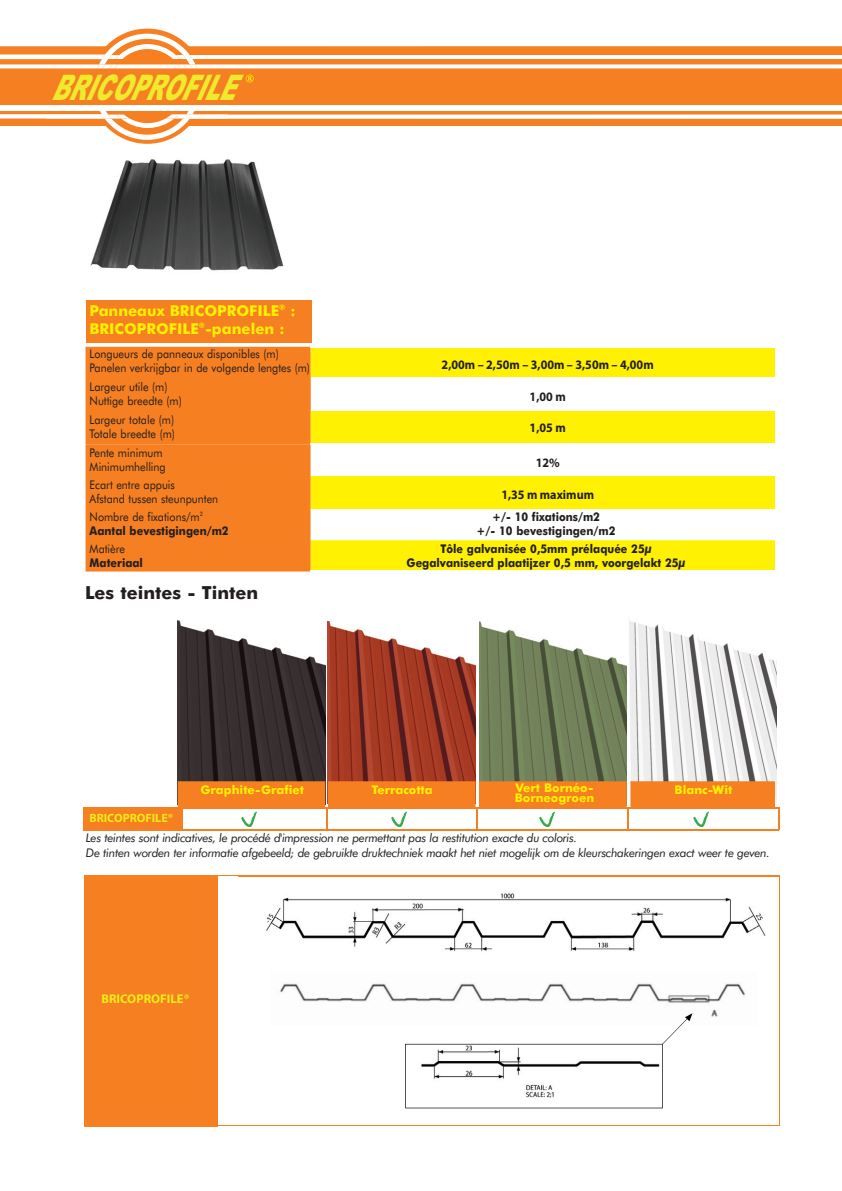
<style>
.page{position:relative;width:842px;height:1191px;background:#fff}
.page>*{position:absolute;margin:0;border:0;box-sizing:border-box;transform-origin:0 0}
.t1{font:italic 900 35.2px "Arial";color:#efea2d;scale:.62 1}
.t2{font:700 18px "Futura BT";color:#231f20}
.t3{font:700 15px/18px "Futura BT";color:#fff101}
.t4{font:700 13px "Myriad Pro";color:#231f20;scale:.93 1}
.t5{font:700 12.6px "Myriad Pro";color:#f2eb17}
.t6{font:12px/14px "Futura BT";color:#231f20;scale:.9 1}
.t7{font:italic 12px/14.4px "Futura BT";letter-spacing:-.03em;color:#231f20}
.t8{font:700 12px "Futura BT";color:#231f20;scale:.9 1}
.t9{font:700 12px/10px "Futura BT";color:#fff101}
.t10{font:700 12px "Myriad Pro";color:#f2eb17}
</style>
<div class="page">
<img style="left:479px;top:620px;width:297px;height:161px">
<img style="left:178px;top:620px;width:147px;height:161px">
<img style="left:328px;top:621px;width:147px;height:160px">
<div style="left:84px;top:808px;width:98px;height:22px;background:#f57f21"></div>
<hr style="left:84px;top:807px;width:98px;height:1px;background:#f57f21">
<hr style="left:182px;top:829px;width:597px;height:1px;background:#f57f21">
<div style="left:85px;top:876px;width:132px;height:249px;background:#f57f21"></div>
<hr style="left:218px;top:875px;width:561px;height:1px;background:#f57f21">
<hr style="left:779px;top:876px;width:1px;height:249px;background:#f57f21">
<hr style="left:218px;top:1125px;width:561px;height:1px;background:#f57f21">
<hr style="left:84px;top:875px;width:134px;height:1px;background:#f57f21">
<hr style="left:84px;top:876px;width:1px;height:249px;background:#f57f21">
<hr style="left:217px;top:876px;width:1px;height:249px;background:#f57f21">
<hr style="left:84px;top:1125px;width:134px;height:1px;background:#f57f21">
<img style="left:239px;top:876px;width:539px;height:75px">
<img style="left:280px;top:983px;width:465px;height:34px">
<svg style="left:405px;top:1013px;width:287px;height:95px"></svg>
<svg style="left:178px;top:781px;width:601px;height:48px"></svg>
<div style="left:311px;top:348px;width:464px;height:95px;background:#fff101"></div>
<div style="left:311px;top:378px;width:466px;height:31px;background:#fff"></div>
<hr style="left:311px;top:376px;width:464px;height:3px;background:#fff">
<hr style="left:311px;top:408px;width:464px;height:3px;background:#fff">
<div style="left:86px;top:347px;width:225px;height:224px;background:#f57f21"></div>
<svg style="left:311px;top:476px;width:464px;height:94px;fill:#fff101"></svg>
<img style="left:90px;top:159px;width:194px;height:112px">
<div style="left:86px;top:300px;width:225px;height:42px;background:#f57f21"></div>
<div style="left:90px;top:29px;width:115px;height:115px;background:#f57f21;border-radius:50%"></div>
<div style="left:0;top:68px;width:842px;height:37px;background:#f57f21"></div>
<svg style="left:0;top:34px;width:842px;height:34px"></svg>
<svg style="left:0;top:111px;width:842px;height:29px"></svg>
<div style="left:0;top:105px;width:842px;height:6px;background:#fff"></div>
<svg style="left:246px;top:74px;width:8px;height:8px"></svg>
<h1 class="t1" style="left:51px;top:67px;width:297px">BRICOPROFILE</h1>
<p class="t3" style="left:89px;top:302px;width:208px">Panneaux BRICOPROFILE<sup>®</sup> :<br>BRICOPROFILE<sup>®</sup>-panelen :</p>
<p class="t6" style="left:90px;top:348px;width:246px">Longueurs de panneaux disponibles (m)<br>Panelen verkrijgbar in de volgende lengtes (m)</p>
<p class="t6" style="left:90px;top:380px;width:104px">Largeur utile (m)<br>Nuttige breedte (m)</p>
<p class="t6" style="left:90px;top:413px;width:96px">Largeur totale (m)<br>Totale breedte (m)</p>
<p class="t6" style="left:90px;top:446px;width:86px">Pente minimum<br>Minimumhelling</p>
<p class="t6" style="left:90px;top:478px;width:144px">Ecart entre appuis<br>Afstand tussen steunpunten</p>
<p class="t6" style="left:90px;top:510px;width:127px">Nombre de fixations/m<sup>2</sup></p>
<p class="t8" style="left:492px;top:511px;width:121px">+/- 10 fixations/m2</p>
<p class="t8" style="left:90px;top:525px;width:156px">Aantal bevestigingen/m2</p>
<p class="t8" style="left:477px;top:525px;width:156px">+/- 10 bevestigingen/m2</p>
<p class="t6" style="left:90px;top:542px;width:41px">Matière</p>
<p class="t8" style="left:440px;top:542px;width:236px">Tôle galvanisée 0,5mm prélaquée 25µ</p>
<p class="t8" style="left:90px;top:556px;width:61px">Materiaal</p>
<p class="t8" style="left:407px;top:556px;width:311px">Gegalvaniseerd plaatijzer 0,5 mm, voorgelakt 25µ</p>
<p class="t4" style="left:442px;top:357px;width:230px">2,00m – 2,50m – 3,00m – 3,50m – 4,00m</p>
<p class="t4" style="left:530px;top:388px;width:40px">1,00 m</p>
<p class="t4" style="left:530px;top:420px;width:40px">1,05 m</p>
<p class="t4" style="left:536px;top:455px;width:27px">12%</p>
<p class="t4" style="left:501px;top:486px;width:101px">1,35 m maximum</p>
<h2 class="t2" style="left:85px;top:584px;width:175px">Les teintes - Tinten</h2>
<p class="t9" style="left:200px;top:785px;width:105px">Graphite-Grafiet</p>
<p class="t9" style="left:372px;top:785px;width:62px">Terracotta</p>
<p class="t9" style="left:515px;top:783px;width:81px">Vert Bornéo-<br>Borneogroen</p>
<p class="t9" style="left:674px;top:785px;width:59px">Blanc-Wit</p>
<p class="t7" style="left:86px;top:831px;width:685px">Les teintes sont indicatives, le procédé d'impression ne permettant pas la restitution exacte du coloris.<br>De tinten worden ter informatie afgebeeld; de gebruikte druktechniek maakt het niet mogelijk om de kleurschakeringen exact weer te geven.</p>
<p class="t10" style="left:89px;top:811px;width:85px">BRICOPROFILE®</p>
<p class="t5" style="left:101px;top:991px;width:90px">BRICOPROFILE®</p>
</div>
